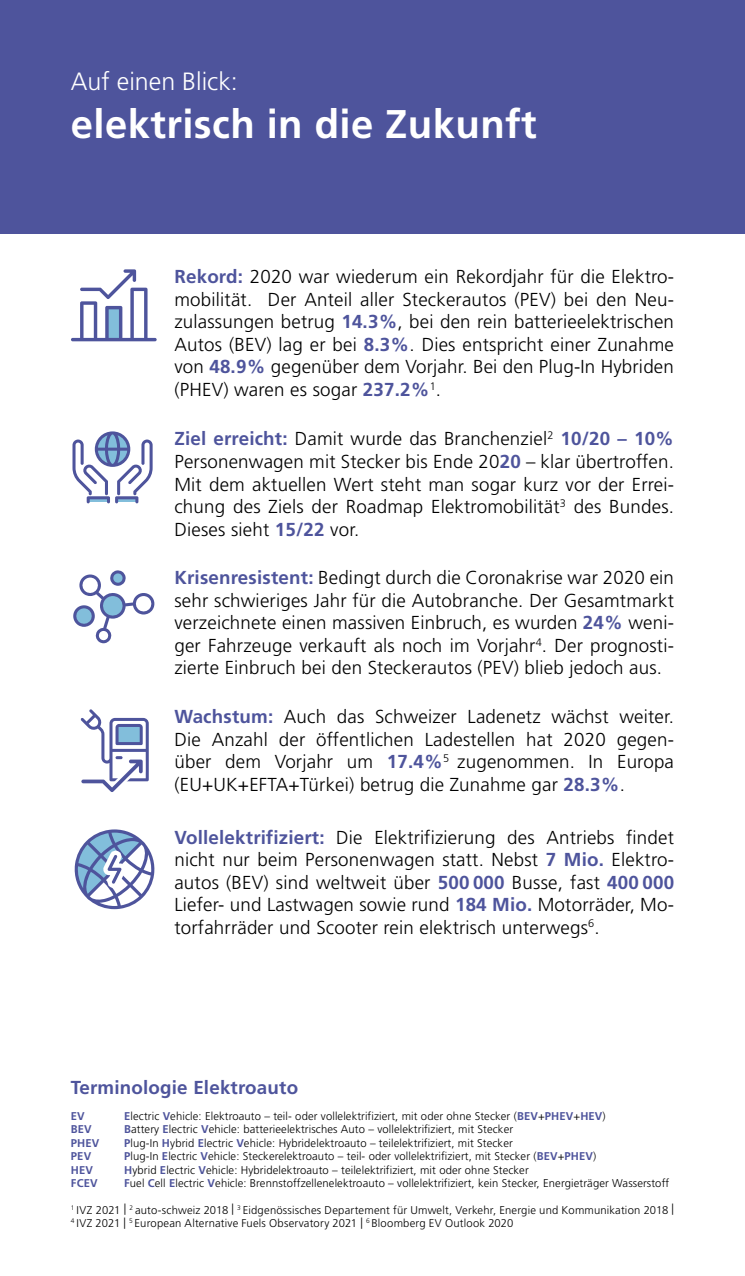
<style>
.page{position:relative;width:745px;height:1276px;background:#fff}
.page>*{position:absolute;margin:0;border:0;box-sizing:border-box;transform-origin:0 0}
.t1{font:700 40px "Frutiger LT Pro";letter-spacing:.01em;color:#fff}
.t2{font:300 25px "Frutiger LT Pro";color:#fff}
.t3{font:300 18.75px/22.5px "Frutiger LT Pro";letter-spacing:.01em;color:#000;text-align:justify}
.t4{font:700 18.75px "Frutiger LT Pro";letter-spacing:.01em;color:#4e549c}
.t5{font:300 11.25px/13.5px "Frutiger LT Pro";letter-spacing:.01em;color:#000}
.t6{font:700 11.25px "Frutiger LT Pro";letter-spacing:.01em;color:#4e549c}
.s1{font-weight:700;color:#4e549c}
</style>
<div class="page">
<div style="left:0;top:0;width:744px;height:234px;background:#4e549c"></div>
<svg style="left:71px;top:269px;width:85px;height:72px"></svg>
<svg style="left:72px;top:431px;width:80px;height:72px"></svg>
<svg style="left:73px;top:570px;width:82px;height:73px"></svg>
<svg style="left:74px;top:829px;width:81px;height:80px"></svg>
<svg style="left:80px;top:709px;width:69px;height:83px"></svg>
<h2 class="t2" style="left:71px;top:66px;width:168px">Auf einen Blick:</h2>
<h1 class="t1" style="left:71px;top:100px;width:467px">elektrisch in die Zukunft</h1>
<p class="t3" style="left:174px;top:266px;width:501px"><span class="s1">Rekord:</span> 2020 war wiederum ein Rekordjahr für die Elektro&shy;mobilität. Der Anteil aller Steckerautos (PEV) bei den Neu&shy;zulassungen betrug <span class="s1">14.3%</span>, bei den rein batterieelektrischen Autos (BEV) lag er bei <span class="s1">8.3%</span>. Dies entspricht einer Zunahme von <span class="s1">48.9%</span> gegenüber dem Vorjahr. Bei den Plug-In Hybriden (PHEV) waren es sogar <span class="s1">237.2%</span><sup>1</sup>.</p>
<p class="t3" style="left:174px;top:428px;width:501px"><span class="s1">Ziel erreicht:</span> Damit wurde das Branchenziel<sup>2</sup> <span class="s1">10/20 – 10% </span>Personenwagen mit Stecker bis Ende 20<span class="s1">20</span> – klar übertroffen.<br>Mit dem aktuellen Wert steht man sogar kurz vor der Errei&shy;chung des Ziels der Roadmap Elektromobilität<sup>3</sup> des Bundes.<br>Dieses sieht <span class="s1">15/22</span> vor.</p>
<p class="t3" style="left:174px;top:567px;width:501px"><span class="s1">Krisenresistent:</span> Bedingt durch die Coronakrise war 2020 ein sehr schwieriges Jahr für die Autobranche. Der Gesamtmarkt verzeichnete einen massiven Einbruch, es wurden <span class="s1">24%</span> weni&shy;ger Fahrzeuge verkauft als noch im Vorjahr<sup>4</sup>. Der prognosti&shy;zierte Einbruch bei den Steckerautos (PEV) blieb jedoch aus.</p>
<p class="t3" style="left:174px;top:706px;width:501px"><span class="s1">Wachstum:</span> Auch das Schweizer Ladenetz wächst weiter.<br>Die Anzahl der öffentlichen Ladestellen hat 2020 gegen&shy;über dem Vorjahr um <span class="s1">17.4%</span><sup>5</sup> zugenommen. In Europa (EU+UK+EFTA+Türkei) betrug die Zunahme gar <span class="s1">28.3%</span>.</p>
<p class="t3" style="left:174px;top:826px;width:501px"><span class="s1">Vollelektrifiziert:</span> Die Elektrifizierung des Antriebs findet nicht nur beim Personenwagen statt. Nebst <span class="s1">7 Mio.</span> Elektro&shy;autos (BEV) sind weltweit über <span class="s1">500 000</span> Busse, fast <span class="s1">400 000<br></span>Liefer- und Lastwagen sowie rund <span class="s1">184 Mio.</span> Motorräder, Mo&shy;torfahrräder und Scooter rein elektrisch unterwegs<sup>6</sup>.</p>
<p class="t4" style="left:71px;top:1076px;width:228px">Terminologie Elektroauto</p>
<p class="t6" style="left:71px;top:1109px;width:15px">EV</p>
<p class="t5" style="left:124px;top:1109px;width:482px"><span class="s1">E</span>lectric <span class="s1">V</span>ehicle: Elektroauto – teil- oder vollelektrifiziert, mit oder ohne Stecker (<span class="s1">BEV</span>+<span class="s1">PHEV</span>+<span class="s1">HEV</span>)</p>
<p class="t6" style="left:71px;top:1122px;width:22px">BEV</p>
<p class="t5" style="left:124px;top:1122px;width:390px"><span class="s1">B</span>attery <span class="s1">E</span>lectric <span class="s1">V</span>ehicle: batterieelektrisches Auto – vollelektrifiziert, mit Stecker</p>
<p class="t6" style="left:71px;top:1136px;width:30px">PHEV</p>
<p class="t5" style="left:124px;top:1136px;width:390px"><span class="s1">P</span>lug-In <span class="s1">H</span>ybrid <span class="s1">E</span>lectric <span class="s1">V</span>ehicle: Hybridelektroauto – teilelektrifiziert, mit Stecker</p>
<p class="t6" style="left:71px;top:1149px;width:22px">PEV</p>
<p class="t5" style="left:124px;top:1149px;width:473px"><span class="s1">P</span>lug-In <span class="s1">E</span>lectric <span class="s1">V</span>ehicle: Steckerelektroauto – teil- oder vollelektrifiziert, mit Stecker (<span class="s1">BEV</span>+<span class="s1">PHEV</span>)</p>
<p class="t6" style="left:71px;top:1163px;width:24px">HEV</p>
<p class="t5" style="left:124px;top:1163px;width:406px"><span class="s1">H</span>ybrid <span class="s1">E</span>lectric <span class="s1">V</span>ehicle: Hybridelektroauto – teilelektrifiziert, mit oder ohne Stecker</p>
<p class="t6" style="left:71px;top:1176px;width:28px">FCEV</p>
<p class="t5" style="left:124px;top:1176px;width:546px"><span class="s1">F</span>uel <span class="s1">C</span>ell <span class="s1">E</span>lectric <span class="s1">V</span>ehicle: Brennstoffzellenelektroauto – vollelektrifiziert, kein Stecker, Energieträger Wasserstoff</p>
<p class="t5" style="left:71px;top:1203px;width:604px"><sup>1</sup> IVZ 2021 | <sup>2</sup> auto-schweiz 2018 | <sup>3</sup> Eidgenössisches Departement für Umwelt, Verkehr, Energie und Kommunikation 2018 |<br><sup>4</sup> IVZ 2021 | <sup>5</sup> European Alternative Fuels Observatory 2021 | <sup>6</sup> Bloomberg EV Outlook 2020</p>
</div>
